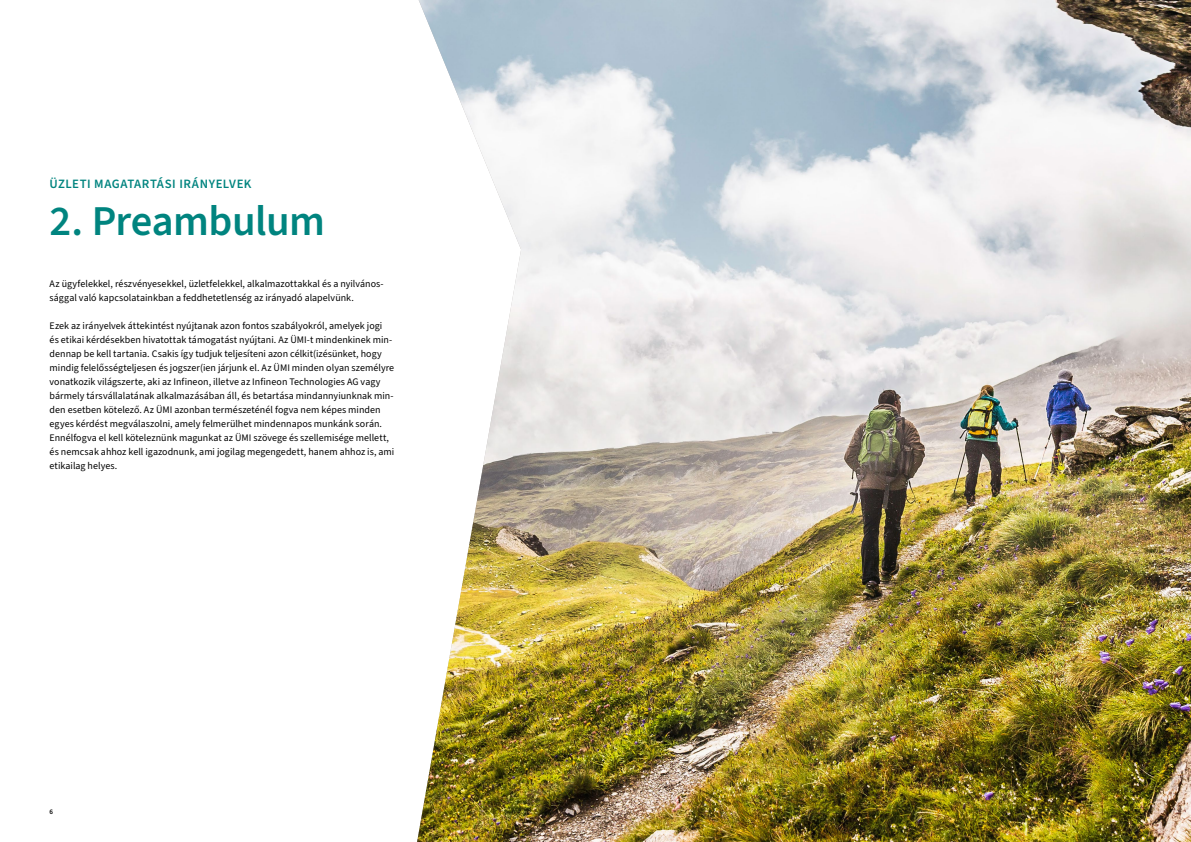
<style>
.page{position:relative;width:1191px;height:842px;background:#fff}
.page>*{position:absolute;margin:0;border:0;box-sizing:border-box;transform-origin:0 0}
.t1{font:600 42.5px "Source Sans 3";letter-spacing:-.015em;color:#00847f}
.t2{font:600 12.8px "Source Sans 3";letter-spacing:.035em;color:#00847f}
.t3{font:10px/14px "Source Sans 3";color:#000}
.t4{font:600 7px "Source Sans 3";color:#000}
</style>
<div class="page">
<img style="left:417px;top:0;width:774px;height:842px">
<p class="t2" style="left:50px;top:175px;width:203px">ÜZLETI MAGATARTÁSI IRÁNYELVEK</p>
<h1 class="t1" style="left:50px;top:192px;width:277px">2. Preambulum</h1>
<p class="t3" style="left:50px;top:277px;width:335px">Az ügyfelekkel, részvényesekkel, üzletfelekkel, alkalmazottakkal és a nyilvános&shy;sággal való kapcsolatainkban a feddhetetlenség az irányadó alapelvünk.</p>
<p class="t3" style="left:50px;top:319px;width:346px">Ezek az irányelvek áttekintést nyújtanak azon fontos szabályokról, amelyek jogi<br>és etikai kérdésekben hivatottak támogatást nyújtani. Az ÜMI-t mindenkinek min&shy;dennap be kell tartania. Csakis így tudjuk teljesíteni azon célkit(izésünket, hogy mindig felelősségteljesen és jogszer(ien járjunk el. Az ÜMI minden olyan személyre vonatkozik világszerte, aki az Infineon, illetve az Infineon Technologies AG vagy bármely társvállalatának alkalmazásában áll, és betartása mindannyiunknak min&shy;den esetben kötelező. Az ÜMI azonban természeténél fogva nem képes minden egyes kérdést megválaszolni, amely felmerülhet mindennapos munkánk során.<br>Ennélfogva el kell köteleznünk magunkat az ÜMI szövege és szellemisége mellett, és nemcsak ahhoz kell igazodnunk, ami jogilag megengedett, hanem ahhoz is, ami etikailag helyes.</p>
<p class="t4" style="left:50px;top:807px;width:5px">6</p>
</div>
